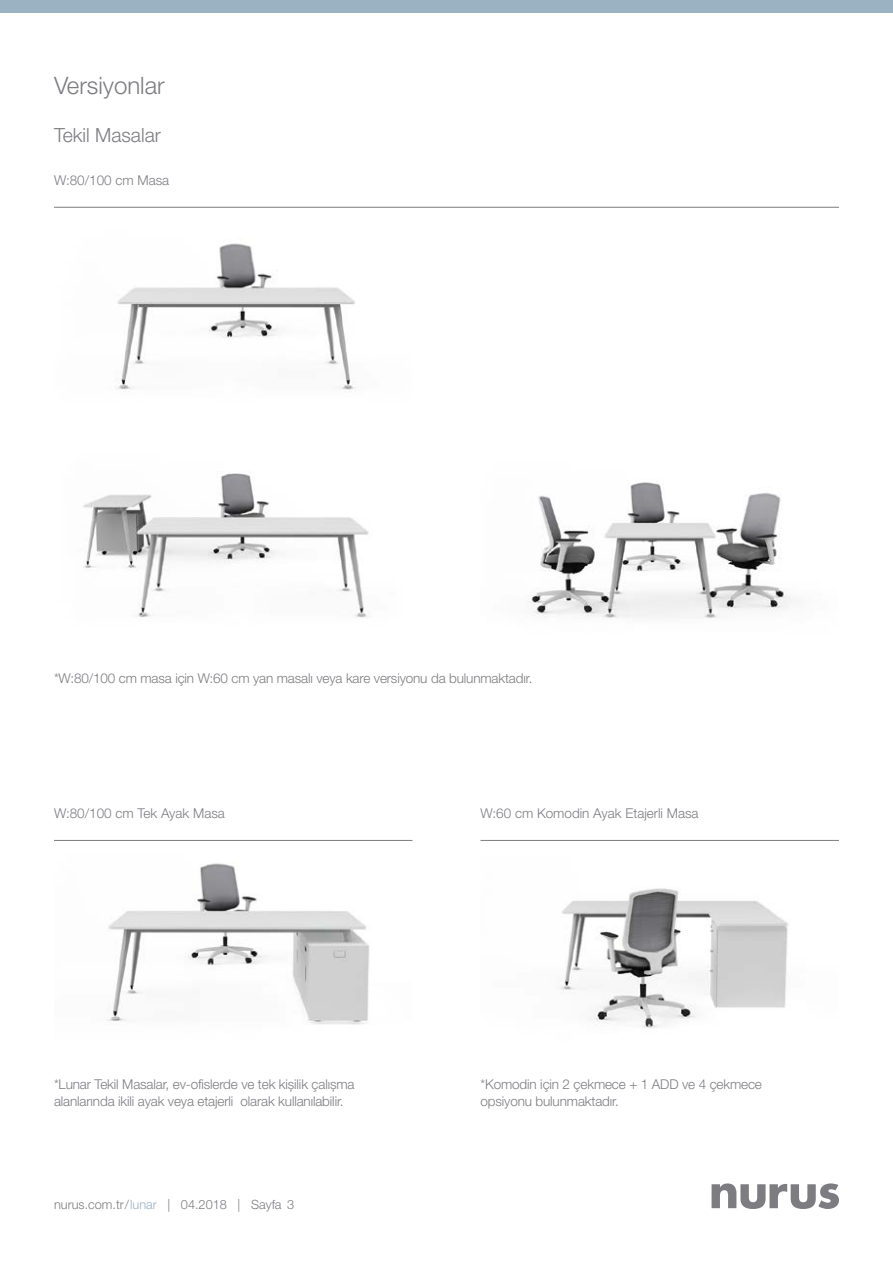
<style>
.page{position:relative;width:893px;height:1263px;background:#fff}
.page>*{position:absolute;margin:0;border:0;box-sizing:border-box;transform-origin:0 0}
.t1{font:300 24px "Helvetica Neue LT Pro";color:#7d7c81}
.t2{font:300 19.5px "Helvetica Neue LT Pro";color:#7d7c81}
.t3{font:300 13.5px/16.2px "Helvetica Neue LT Pro";letter-spacing:-.01em;color:#7d7c81}
.t4{font:300 12.75px "Helvetica Neue LT Pro";color:#7d7c81}
.s1{color:#9bb2c3}
</style>
<div class="page">
<svg style="left:712px;top:1183px;width:127px;height:26px"></svg>
<div style="left:0;top:0;width:893px;height:12px;background:#9bb2c3"></div>
<img style="left:117px;top:243px;width:239px;height:147px">
<img style="left:83px;top:473px;width:286px;height:145px">
<img style="left:559px;top:888px;width:230px;height:140px">
<img style="left:529px;top:482px;width:264px;height:137px">
<hr style="left:54px;top:840px;width:358px;height:1px;background:#7d7c81">
<hr style="left:480px;top:840px;width:359px;height:1px;background:#7d7c81">
<img style="left:107px;top:863px;width:263px;height:162px">
<hr style="left:54px;top:207px;width:785px;height:1px;background:#7d7c81">
<h1 class="t1" style="left:54px;top:71px;width:112px">Versiyonlar</h1>
<h2 class="t2" style="left:54px;top:123px;width:108px">Tekil Masalar</h2>
<p class="t3" style="left:54px;top:171px;width:117px">W:80/100 cm Masa</p>
<p class="t3" style="left:54px;top:669px;width:480px">*W:80/100 cm masa için W:60 cm yan masalı veya kare versiyonu da bulunmaktadır.</p>
<p class="t3" style="left:54px;top:805px;width:172px">W:80/100 cm Tek Ayak Masa</p>
<p class="t3" style="left:480px;top:805px;width:220px">W:60 cm Komodin Ayak Etajerli Masa</p>
<p class="t3" style="left:54px;top:1076px;width:302px">*Lunar Tekil Masalar, ev-ofislerde ve tek kişilik çalışma alanlarında ikili ayak veya etajerli olarak kullanılabilir.</p>
<p class="t4" style="left:54px;top:1197px;width:242px">nurus.com.tr / <span class="s1">lunar</span> | 04.2018 | Sayfa 3</p>
<p class="t3" style="left:480px;top:1076px;width:283px">*Komodin için 2 çekmece + 1 ADD ve 4 çekmece opsiyonu bulunmaktadır.</p>
</div>
